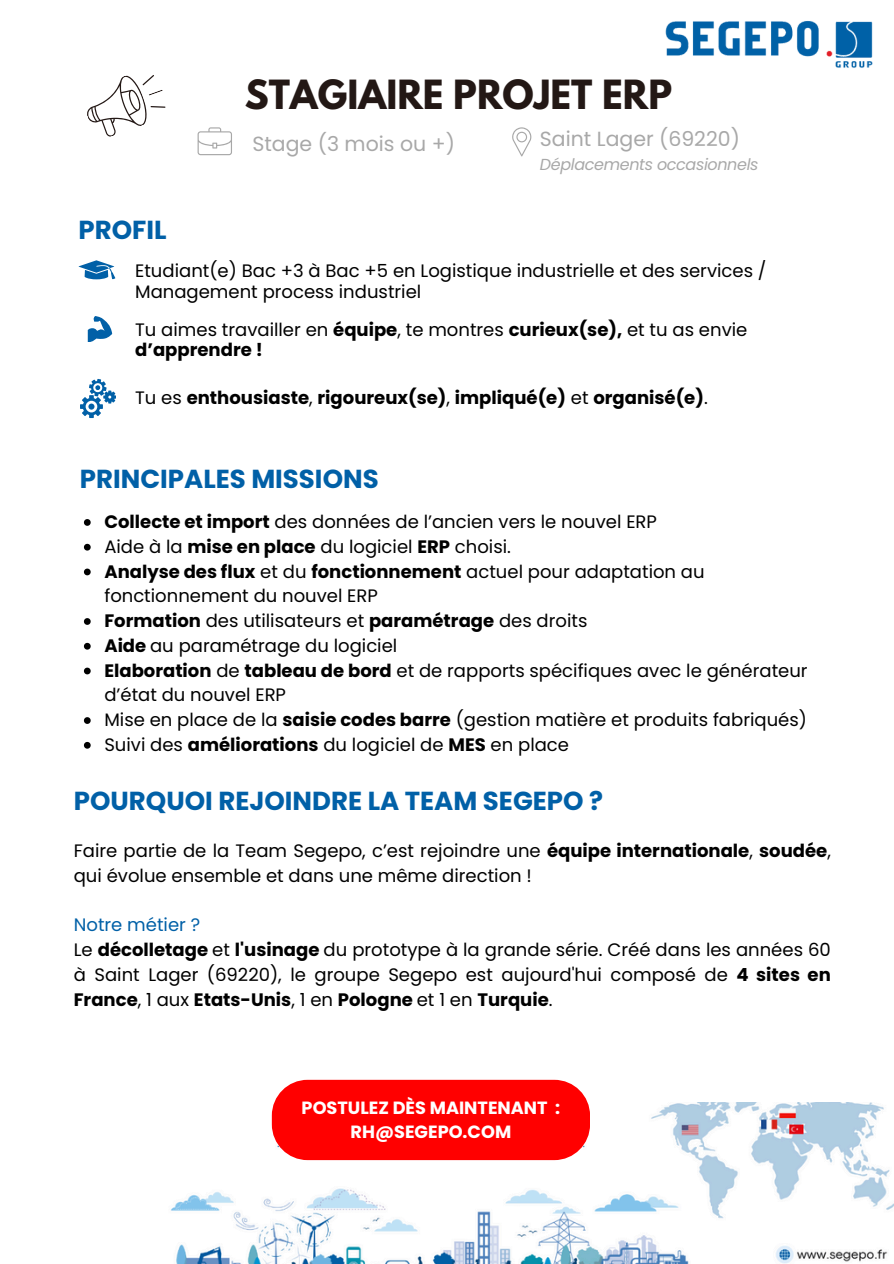
<style>
.page{position:relative;width:894px;height:1264px;background:#fff}
.page>*{position:absolute;margin:0;border:0;box-sizing:border-box;transform-origin:0 0}
.t1{font:700 35.7px "League Spartan";color:#231815}
.t2{font:700 25.95px "Poppins";color:#0160a7}
.t3{font:20.4px "Poppins";color:#a8a8a8}
.t4{font:18px/24.8px "Poppins";color:#000}
.t5{font:700 18px "Poppins";color:#000}
.t6{font:700 17.7px/24.6px "Poppins";color:#fff;text-align:center}
.t7{font:italic 15.9px "Poppins";letter-spacing:-.02em;color:#a8a8a8}
.s1{font-weight:700}
.s2{font-weight:400}
.s3{color:#0160a7}
</style>
<div class="page">
<svg style="left:87px;top:75px;width:79px;height:62px"></svg>
<svg style="left:197px;top:127px;width:35px;height:28px"></svg>
<svg style="left:512px;top:127px;width:19px;height:29px"></svg>
<img style="left:171px;top:1102px;width:722px;height:161px">
<div style="left:272px;top:1079px;width:317px;height:81px;background:#f00;border-radius:36px"></div>
<img style="left:665px;top:20px;width:208px;height:48px">
<svg style="left:79px;top:260px;width:36px;height:19px"></svg>
<svg style="left:88px;top:316px;width:24px;height:26px"></svg>
<svg style="left:80px;top:379px;width:36px;height:39px"></svg>
<svg style="left:84px;top:519px;width:7px;height:7px"></svg>
<svg style="left:84px;top:544px;width:7px;height:6px"></svg>
<svg style="left:84px;top:568px;width:7px;height:7px"></svg>
<svg style="left:84px;top:618px;width:7px;height:7px"></svg>
<svg style="left:84px;top:643px;width:7px;height:6px"></svg>
<svg style="left:84px;top:667px;width:7px;height:7px"></svg>
<svg style="left:84px;top:717px;width:7px;height:7px"></svg>
<svg style="left:84px;top:742px;width:7px;height:6px"></svg>
<h5 class="t1" style="left:245px;top:76px;width:428px">STAGIAIRE PROJET ERP</h5>
<p class="t3" style="left:252px;top:130px;width:204px">Stage (3 mois ou +)</p>
<h5 class="t3" style="left:540px;top:124px;width:201px">Saint Lager (69220)</h5>
<h3 class="t7" style="left:540px;top:153px;width:220px">Déplacements occasionnels</h3>
<p class="t2" style="left:79px;top:211px;width:89px">PROFIL</p>
<p class="t4" style="left:135px;top:261px;width:632px;line-height:20.2px">Etudiant(e) Bac +3 à Bac +5 en Logistique industrielle et des services /<br>Management process industriel</p>
<p class="t4" style="left:135px;top:319px;width:613px;line-height:20.2px">Tu aimes travailler en <span class="s1">équipe</span>, te montres <span class="s1">curieux(se),</span> et tu as envie <span class="s1">d’apprendre !</span></p>
<p class="t5" style="left:135px;top:385px;width:574px"><span class="s2">Tu es</span> enthousiaste<span class="s2">,</span> rigoureux(se)<span class="s2">,</span> impliqué(e) <span class="s2">et</span> organisé(e)<span class="s2">.</span></p>
<p class="t2" style="left:80px;top:461px;width:300px">PRINCIPALES MISSIONS</p>
<h4 class="t4" style="left:104px;top:509px;width:554px"><span class="s1">Collecte et import</span> des données de l’ancien vers le nouvel ERP</h4>
<p class="t4" style="left:104px;top:534px;width:408px">Aide à la <span class="s1">mise en place</span> du logiciel <span class="s1">ERP</span> choisi.</p>
<p class="t4" style="left:104px;top:559px;width:601px"><span class="s1">Analyse des flux</span> et du <span class="s1">fonctionnement</span> actuel pour adaptation au fonctionnement du nouvel ERP</p>
<p class="t4" style="left:104px;top:608px;width:484px"><span class="s1">Formation</span> des utilisateurs et <span class="s1">paramétrage</span> des droits</p>
<h3 class="t4" style="left:104px;top:633px;width:294px"><span class="s1">Aide</span> au paramétrage du logiciel</h3>
<p class="t4" style="left:104px;top:658px;width:704px"><span class="s1">Elaboration</span> de <span class="s1">tableau de bord</span> et de rapports spécifiques avec le générateur d’état du nouvel ERP</p>
<h5 class="t4" style="left:104px;top:707px;width:703px">Mise en place de la <span class="s1">saisie codes barre</span> (gestion matière et produits fabriqués)</h5>
<p class="t4" style="left:104px;top:732px;width:466px">Suivi des <span class="s1">améliorations</span> du logiciel de <span class="s1">MES</span> en place</p>
<p class="t2" style="left:74px;top:782px;width:530px">POURQUOI REJOINDRE LA TEAM SEGEPO ?</p>
<p class="t4" style="left:74px;top:838px;width:758px">Faire partie de la Team Segepo, c’est rejoindre une <span class="s1">équipe internationale</span>, <span class="s1">soudée</span>, qui évolue ensemble et dans une même direction !</p>
<h1 class="t4" style="left:74px;top:912px;width:758px"><span class="s3">Notre métier ?<br></span>Le <span class="s1">décolletage</span> et <span class="s1">l'usinage</span> du prototype à la grande série. Créé dans les années 60 à Saint Lager (69220), le groupe Segepo est aujourd'hui composé de <span class="s1">4 sites en France</span>, 1 aux <span class="s1">Etats-Unis</span>, 1 en <span class="s1">Pologne</span> et 1 en <span class="s1">Turquie</span>.</h1>
<p class="t6" style="left:301px;top:1095px;width:260px">POSTULEZ DÈS MAINTENANT :<br>RH@SEGEPO.COM</p>
</div>
